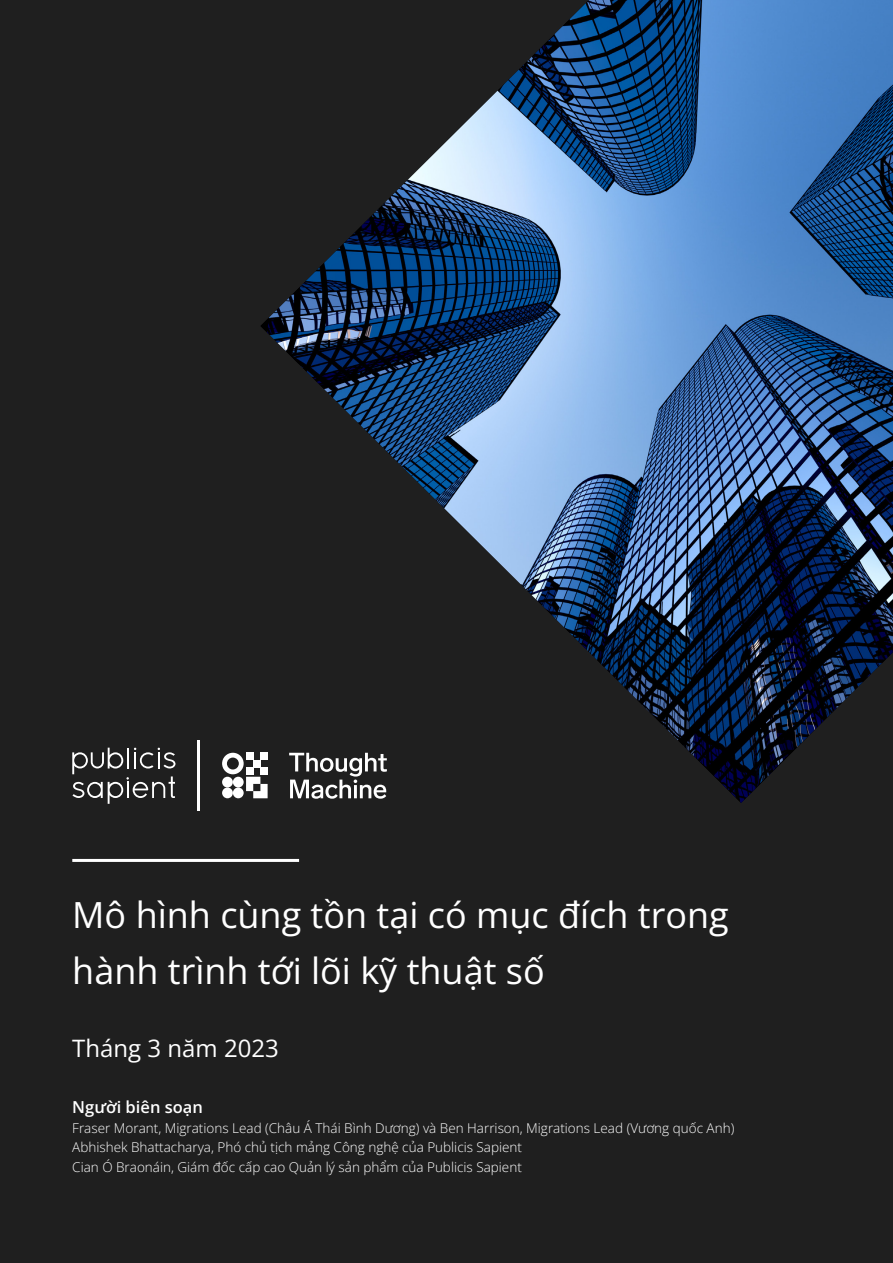
<style>
.page{position:relative;width:893px;height:1263px;background:#1f1f1f}
.page>*{position:absolute;margin:0;border:0;box-sizing:border-box;transform-origin:0 0}
.t1{font:36px/55.5px "Open Sans";color:#fff}
.t2{font:24px "Open Sans";color:#fff}
.Body_text{font:600 16.5px "Open Sans";color:#fff}
.Body_text-2{font:300 13.5px "Open Sans";color:#fff}
</style>
<div class="page">
<hr style="left:72px;top:859px;width:227px;height:3px;background:#fff">
<img style="left:260px;top:0;width:633px;height:803px">
<hr style="left:197px;top:740px;width:3px;height:71px;background:#fff">
<svg style="left:289px;top:753px;width:98px;height:46px"></svg>
<svg style="left:222px;top:753px;width:46px;height:45px"></svg>
<svg style="left:72px;top:748px;width:104px;height:56px"></svg>
<hr style="left:127px;top:748px;width:2px;height:20px;background:#fff">
<p class="t1" style="left:72px;top:886px;width:658px">Mô hình cùng tồn tại có mục đích trong hành trình tới lõi kỹ thuật số</p>
<p class="t2" style="left:72px;top:1031px;width:208px">Tháng 3 năm 2023</p>
<p class="Body_text" style="left:72px;top:1096px;width:132px">Người biên soạn</p>
<p class="Body_text-2" style="left:72px;top:1119px;width:664px">Fraser Morant, Migrations Lead (Châu Á Thái Bình Dương) và Ben Harrison, Migrations Lead (Vương quốc Anh)</p>
<p class="Body_text-2" style="left:72px;top:1138px;width:451px">Abhishek Bhattacharya, Phó chủ tịch mảng Công nghệ của Publicis Sapient</p>
<p class="Body_text-2" style="left:72px;top:1158px;width:451px">Cian Ó Braonáin, Giám đốc cấp cao Quản lý sản phẩm của Publicis Sapient</p>
</div>
